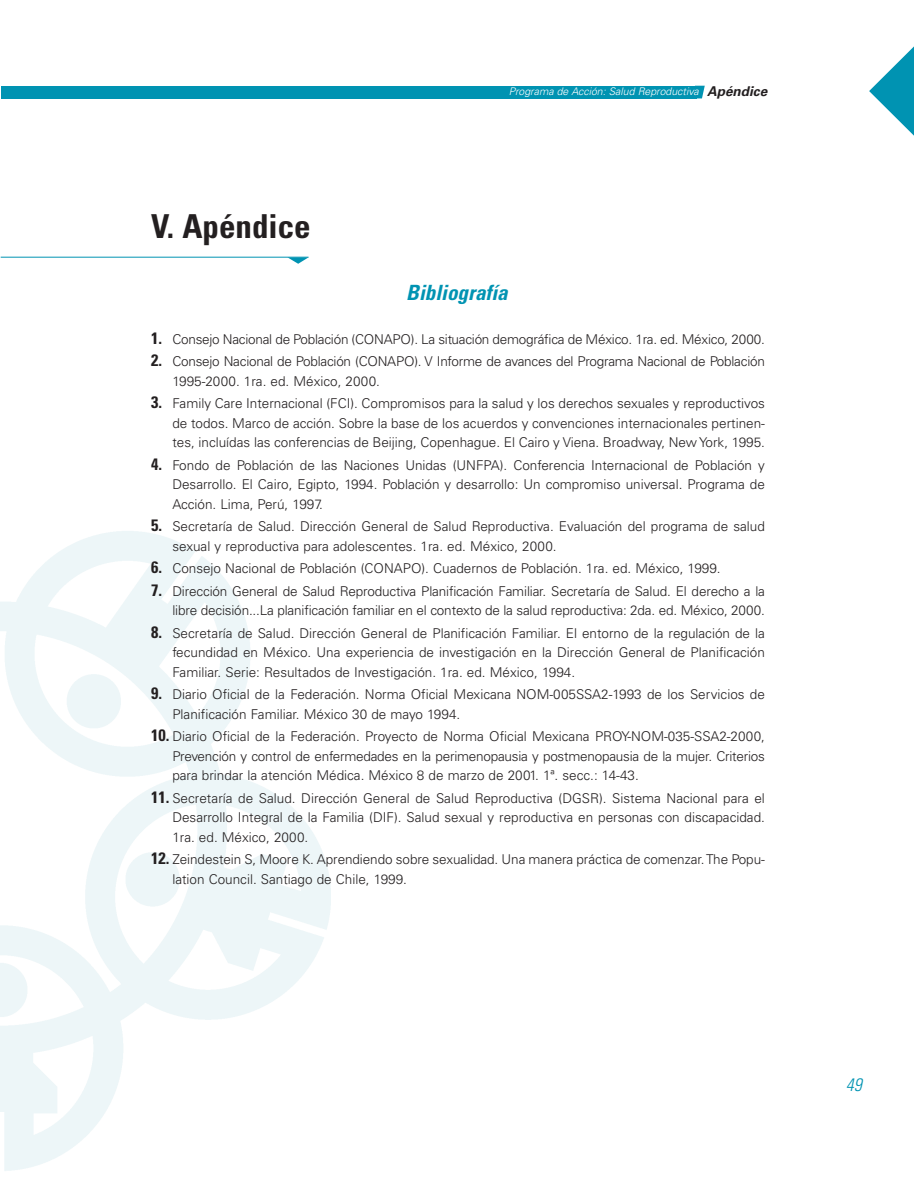
<style>
.page{position:relative;width:914px;height:1190px;background:#fff}
.page>*{position:absolute;margin:0;border:0;box-sizing:border-box;transform-origin:0 0}
.t1{font:700 condensed 33px "Univers";color:#231f20}
.t2{font:italic 700 condensed 21px "Univers";color:#0093b2}
.t3{font:italic 300 condensed 18px "Univers";color:#0093b2}
.t4{font:300 13.5px/19.5px "Univers";color:#231f20;text-align:justify}
.t5{font:italic 300 10.5px "Univers";color:#fff}
.s1{font-weight:700;font-size:13.5px;color:#231f20}
.s2{font-weight:700;font-stretch:condensed;font-size:16.5px}
</style>
<div class="page">
<svg style="left:869px;top:46px;width:45px;height:90px"></svg>
<svg style="left:288px;top:258px;width:20px;height:6px"></svg>
<hr style="left:1px;top:257px;width:307px;height:1px;background:#0093b2">
<div style="left:1px;top:86px;width:695px;height:12px;background:#0093b2"></div>
<svg style="left:696px;top:86px;width:8px;height:12px"></svg>
<h1 class="t1" style="left:151px;top:214px;width:161px">V. Apéndice</h1>
<p class="t5" style="left:509px;top:87px;width:260px">Programa de Acción: Salud Reproductiva <span class="s1">Apéndice</span></p>
<h2 class="t2" style="left:406px;top:285px;width:103px">Bibliografía</h2>
<p class="t4" style="left:151px;top:330px;width:615px"><span class="s2">1.</span> Consejo Nacional de Población (CONAPO). La situación demográfica de México. 1ra. ed. México, 2000.</p>
<p class="t4" style="left:172px;top:353px;width:594px;text-indent:-21px"><span class="s2">2.</span> Consejo Nacional de Población (CONAPO). V Informe de avances del Programa Nacional de Población<br>1995-2000. 1ra. ed. México, 2000.</p>
<p class="t4" style="left:172px;top:395px;width:594px;text-indent:-21px"><span class="s2">3.</span> Family Care Internacional (FCI). Compromisos para la salud y los derechos sexuales y reproductivos de todos. Marco de acción. Sobre la base de los acuerdos y convenciones internacionales pertinen&shy;tes, incluídas las conferencias de Beijing, Copenhague. El Cairo y Viena. Broadway, New York, 1995.</p>
<p class="t4" style="left:172px;top:456px;width:594px;text-indent:-21px"><span class="s2">4.</span> Fondo de Población de las Naciones Unidas (UNFPA). Conferencia Internacional de Población y Desarrollo. El Cairo, Egipto, 1994. Población y desarrollo: Un compromiso universal. Programa de Acción. Lima, Perú, 1997.</p>
<p class="t4" style="left:172px;top:518px;width:594px;text-indent:-21px"><span class="s2">5.</span> Secretaría de Salud. Dirección General de Salud Reproductiva. Evaluación del programa de salud sexual y reproductiva para adolescentes. 1ra. ed. México, 2000.</p>
<p class="t4" style="left:151px;top:560px;width:571px"><span class="s2">6.</span> Consejo Nacional de Población (CONAPO). Cuadernos de Población. 1ra. ed. México, 1999.</p>
<p class="t4" style="left:151px;top:582px;width:615px;text-align:right"><span class="s2">7.</span> Dirección General de Salud Reproductiva Planificación Familiar. Secretaría de Salud. El derecho a la libre decisión...La planificación familiar en el contexto de la salud reproductiva: 2da. ed. México, 2000.</p>
<p class="t4" style="left:172px;top:624px;width:594px;text-indent:-21px"><span class="s2">8.</span> Secretaría de Salud. Dirección General de Planificación Familiar. El entorno de la regulación de la fecundidad en México. Una experiencia de investigación en la Dirección General de Planificación Familiar. Serie: Resultados de Investigación. 1ra. ed. México, 1994.</p>
<p class="t4" style="left:172px;top:686px;width:594px;text-indent:-21px"><span class="s2">9.</span> Diario Oficial de la Federación. Norma Oficial Mexicana NOM-005SSA2-1993 de los Servicios de<br>Planificación Familiar. México 30 de mayo 1994.</p>
<p class="t4" style="left:172px;top:728px;width:594px;text-indent:-21px"><span class="s2">10.</span> Diario Oficial de la Federación. Proyecto de Norma Oficial Mexicana PROY-NOM-035-SSA2-2000, Prevención y control de enfermedades en la perimenopausia y postmenopausia de la mujer. Criterios para brindar la atención Médica. México 8 de marzo de 2001. 1ª. secc.: 14-43.</p>
<p class="t4" style="left:172px;top:789px;width:594px;text-indent:-21px"><span class="s2">11.</span> Secretaría de Salud. Dirección General de Salud Reproductiva (DGSR). Sistema Nacional para el Desarrollo Integral de la Familia (DIF). Salud sexual y reproductiva en personas con discapacidad.<br>1ra. ed. México, 2000.</p>
<p class="t4" style="left:172px;top:851px;width:594px;text-indent:-21px"><span class="s2">12.</span> Zeindestein S, Moore K. Aprendiendo sobre sexualidad. Una manera práctica de comenzar. The Popu&shy;lation Council. Santiago de Chile, 1999.</p>
<h3 class="t3" style="left:845px;top:1078px;width:17px">49</h3>
</div>
